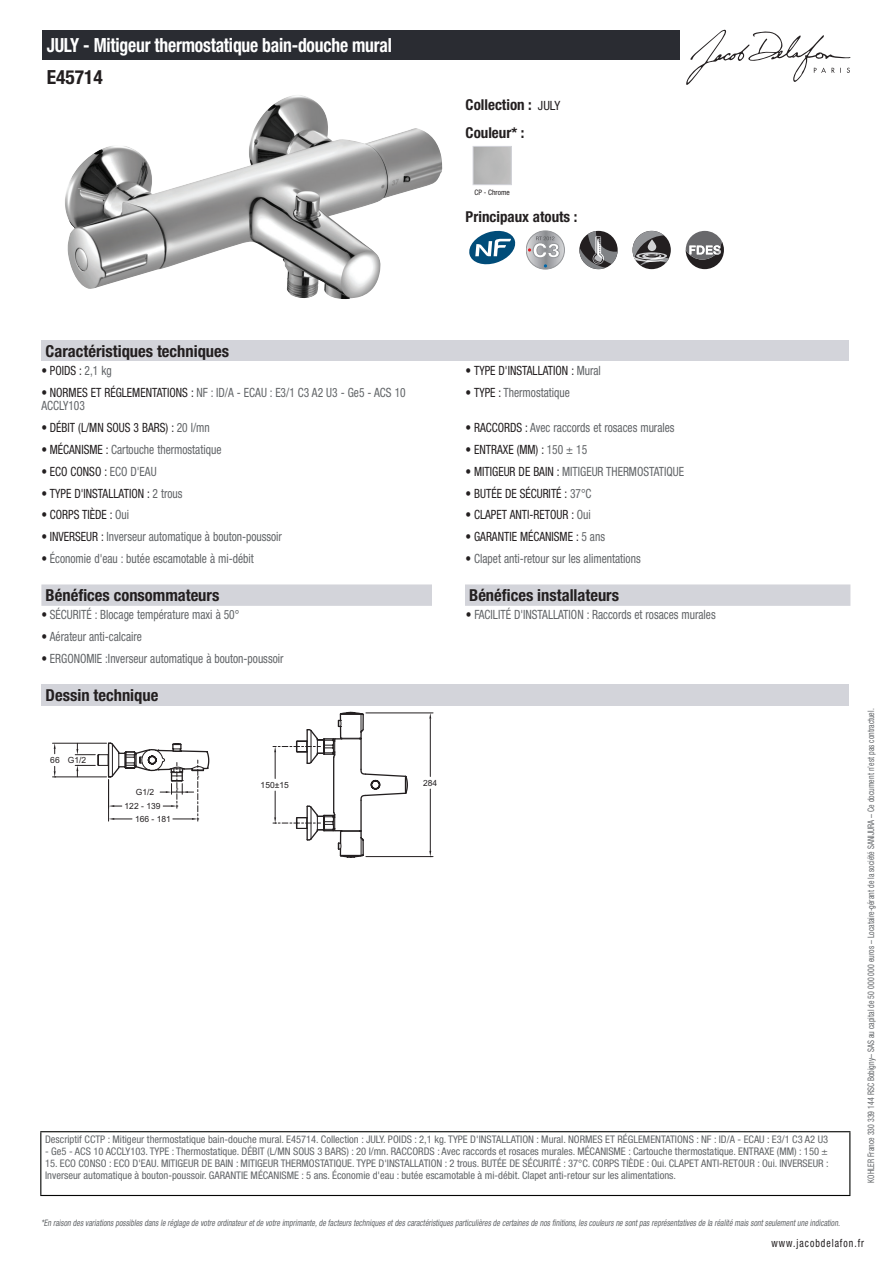
<style>
.page{position:relative;width:893px;height:1263px;background:#fff}
.page>*{position:absolute;margin:0;border:0;box-sizing:border-box;transform-origin:0 0}
.t1{font:700 condensed 19.5px "Helvetica Neue LT Std";letter-spacing:-.01em;color:#fff;scale:.9 1}
.t2{font:700 condensed 19.5px "Helvetica Neue LT Std";color:#231f20}
.t3{font:700 condensed 16.5px "Helvetica Neue LT Std";color:#231f20}
.t4{font:700 condensed 15px/27.8px "Helvetica Neue LT Std";color:#231f20}
.t5{font:condensed 12.75px/13.5px "Helvetica Neue LT Std";color:#626568;scale:.9 1}
.t6{font:condensed 12.75px "Helvetica Neue LT Std";color:#231f20;scale:.9 1}
.t7{font:condensed 11.25px "Helvetica Neue LT Std";letter-spacing:.1em;color:#231f20;scale:.87 1}
.t8{font:condensed 10.5px/12px "Helvetica Neue LT Std";color:#626568}
.t9{font:italic condensed 9px "Helvetica Neue LT Std";color:#626568;scale:.87 1}
.t10{font:condensed 9px "Helvetica Neue LT Std";color:#626568;scale:.87 1}
.t11{font:8.55px "Arial";color:#231f20}
.t12{font:condensed 7.5px "Helvetica Neue LT Std";color:#231f20}
.s1{font-weight:400;font-size:12.75px}
.s2{color:#626568}
.s3{color:#231f20}
</style>
<div class="page">
<svg style="left:686px;top:30px;width:164px;height:55px"></svg>
<img style="left:65px;top:95px;width:377px;height:204px">
<div style="left:473px;top:146px;width:39px;height:39px;border:1px solid #d3d4da"></div>
<svg style="left:469px;top:231px;width:46px;height:33px"></svg>
<svg style="left:526px;top:231px;width:38px;height:38px"></svg>
<div style="left:526px;top:231px;width:38px;height:38px;border:1px solid #939598;border-radius:50%"></div>
<svg style="left:528px;top:236px;width:31px;height:22px"></svg>
<svg style="left:579px;top:231px;width:39px;height:38px"></svg>
<div style="left:632px;top:231px;width:39px;height:38px;background:#231f20;border-radius:50%"></div>
<svg style="left:632px;top:231px;width:37px;height:35px"></svg>
<svg style="left:686px;top:231px;width:38px;height:38px"></svg>
<div style="left:41px;top:340px;width:808px;height:21px;background:#d3d4da"></div>
<div style="left:41px;top:584px;width:809px;height:22px;background:#d3d4da"></div>
<div style="left:432px;top:584px;width:33px;height:22px;background:#fff"></div>
<div style="left:41px;top:684px;width:808px;height:21px;background:#d3d4da"></div>
<hr style="left:53px;top:743px;width:54px;height:1px;background:#231f20">
<hr style="left:53px;top:777px;width:54px;height:1px;background:#231f20">
<svg style="left:54px;top:743px;width:2px;height:11px"></svg>
<svg style="left:54px;top:766px;width:2px;height:12px"></svg>
<svg style="left:75px;top:712px;width:358px;height:146px"></svg>
<div style="left:43px;top:30px;width:637px;height:30px;background:#2a2c32"></div>
<hr style="left:40px;top:1131px;width:810px;height:1px;background:#040503">
<hr style="left:40px;top:1132px;width:1px;height:63px;background:#040503">
<hr style="left:849px;top:1132px;width:1px;height:63px;background:#040503">
<hr style="left:40px;top:1195px;width:810px;height:1px;background:#040503">
<h1 class="t1" style="left:47px;top:33px;width:385px">JULY - Mitigeur thermostatique bain-douche mural</h1>
<h1 class="t2" style="left:47px;top:65px;width:58px">E45714</h1>
<h3 class="t4" style="left:466px;top:90px;width:96px">Collection : <span class="s1">JULY<br></span>Couleur* :</h3>
<p class="t12" style="left:474px;top:188px;width:37px">CP - Chrome</p>
<h3 class="t4" style="left:466px;top:203px;width:113px">Principaux atouts :</h3>
<h2 class="t3" style="left:46px;top:341px;width:185px">Caractéristiques techniques</h2>
<p class="t6" style="left:41px;top:363px;width:80px">• POIDS : <span class="s2">2,1 kg</span></p>
<p class="t6" style="left:466px;top:363px;width:152px">• TYPE D'INSTALLATION : <span class="s2">Mural</span></p>
<p class="t5" style="left:41px;top:385px;width:406px"><span class="s3">• NORMES ET RÉGLEMENTATIONS :</span> NF : ID/A - ECAU : E3/1 C3 A2 U3 - Ge5 - ACS 10<br>ACCLY103</p>
<p class="t5" style="left:466px;top:385px;width:117px"><span class="s3">• TYPE :</span> Thermostatique</p>
<p class="t6" style="left:41px;top:420px;width:189px">• DÉBIT (L/MN SOUS 3 BARS) : <span class="s2">20 l/mn</span></p>
<p class="t5" style="left:466px;top:421px;width:234px"><span class="s3">• RACCORDS :</span> Avec raccords et rosaces murales</p>
<p class="t5" style="left:41px;top:442px;width:202px"><span class="s3">• MÉCANISME :</span> Cartouche thermostatique</p>
<p class="t6" style="left:466px;top:442px;width:137px">• ENTRAXE (MM) : <span class="s2">150 ± 15</span></p>
<p class="t6" style="left:41px;top:464px;width:130px">• ECO CONSO : <span class="s2">ECO D'EAU</span></p>
<p class="t5" style="left:466px;top:464px;width:244px"><span class="s3">• MITIGEUR DE BAIN :</span> MITIGEUR THERMOSTATIQUE</p>
<p class="t6" style="left:41px;top:486px;width:158px">• TYPE D'INSTALLATION : <span class="s2">2 trous</span></p>
<p class="t6" style="left:466px;top:486px;width:141px">• BUTÉE DE SÉCURITÉ : <span class="s2">37°C</span></p>
<p class="t6" style="left:41px;top:508px;width:99px">• CORPS TIÈDE : <span class="s2">Oui</span></p>
<p class="t6" style="left:466px;top:508px;width:141px">• CLAPET ANTI-RETOUR : <span class="s2">Oui</span></p>
<p class="t5" style="left:41px;top:530px;width:269px"><span class="s3">• INVERSEUR :</span> Inverseur automatique à bouton-poussoir</p>
<p class="t6" style="left:466px;top:529px;width:156px">• GARANTIE MÉCANISME : <span class="s2">5 ans</span></p>
<p class="t5" style="left:41px;top:552px;width:238px"><span class="s3">•</span> Économie d'eau : butée escamotable à mi-débit</p>
<p class="t5" style="left:466px;top:552px;width:196px"><span class="s3">•</span> Clapet anti-retour sur les alimentations</p>
<h2 class="t3" style="left:46px;top:585px;width:175px">Bénéfices consommateurs</h2>
<h2 class="t3" style="left:469px;top:585px;width:151px">Bénéfices installateurs</h2>
<p class="t5" style="left:41px;top:608px;width:222px"><span class="s3">•</span> SÉCURITÉ : Blocage température maxi à 50°</p>
<p class="t5" style="left:466px;top:608px;width:279px"><span class="s3">•</span> FACILITÉ D'INSTALLATION : Raccords et rosaces murales</p>
<p class="t5" style="left:41px;top:630px;width:113px"><span class="s3">•</span> Aérateur anti-calcaire</p>
<p class="t5" style="left:41px;top:651px;width:270px"><span class="s3">•</span> ERGONOMIE :Inverseur automatique à bouton-poussoir</p>
<h2 class="t3" style="left:46px;top:685px;width:114px">Dessin technique</h2>
<p class="t11" style="left:50px;top:754px;width:38px">66 G1/2</p>
<p class="t11" style="left:136px;top:787px;width:20px">G1/2</p>
<p class="t11" style="left:125px;top:800px;width:37px">122 - 139</p>
<p class="t11" style="left:135px;top:813px;width:37px">166 - 181</p>
<p class="t11" style="left:261px;top:779px;width:30px">150±15</p>
<p class="t11" style="left:423px;top:777px;width:16px">284</p>
<p class="t8" style="left:45px;top:1134px;width:785px">Descriptif CCTP : Mitigeur thermostatique bain-douche mural. E45714. Collection : JULY. POIDS : 2,1 kg. TYPE D'INSTALLATION : Mural. NORMES ET RÉGLEMENTATIONS : NF : ID/A - ECAU : E3/1 C3 A2 U3</p>
<p class="t8" style="left:45px;top:1146px;width:784px">- Ge5 - ACS 10 ACCLY103. TYPE : Thermostatique. DÉBIT (L/MN SOUS 3 BARS) : 20 l/mn. RACCORDS : Avec raccords et rosaces murales. MÉCANISME : Cartouche thermostatique. ENTRAXE (MM) : 150 ±</p>
<p class="t8" style="left:45px;top:1158px;width:785px">15. ECO CONSO : ECO D'EAU. MITIGEUR DE BAIN : MITIGEUR THERMOSTATIQUE. TYPE D'INSTALLATION : 2 trous. BUTÉE DE SÉCURITÉ : 37°C. CORPS TIÈDE : Oui. CLAPET ANTI-RETOUR : Oui. INVERSEUR :<br>Inverseur automatique à bouton-poussoir. GARANTIE MÉCANISME : 5 ans. Économie d'eau : butée escamotable à mi-débit. Clapet anti-retour sur les alimentations.</p>
<p class="t10" style="left:866px;top:1183px;width:547px;rotate:-90deg">KOHLER France 330 339 144 RSC Bobigny– SAS au capital de 50 000 000 euros – Locataire-gérant de la société SANIJURA – Ce document n’est pas contractuel.</p>
<p class="t9" style="left:41px;top:1217px;width:922px">*En raison desvariationspossiblesdansle réglage de votre ordinateuretde votre imprimante,de facteurstechniquesetdescaractéristiquesparticulièresde certainesde nosfinitions,lescouleursne sontpasreprésentativesde la réalité maissontseulementune indication.</p>
<p class="t7" style="left:772px;top:1237px;width:108px">www.jacobdelafon.fr</p>
</div>
